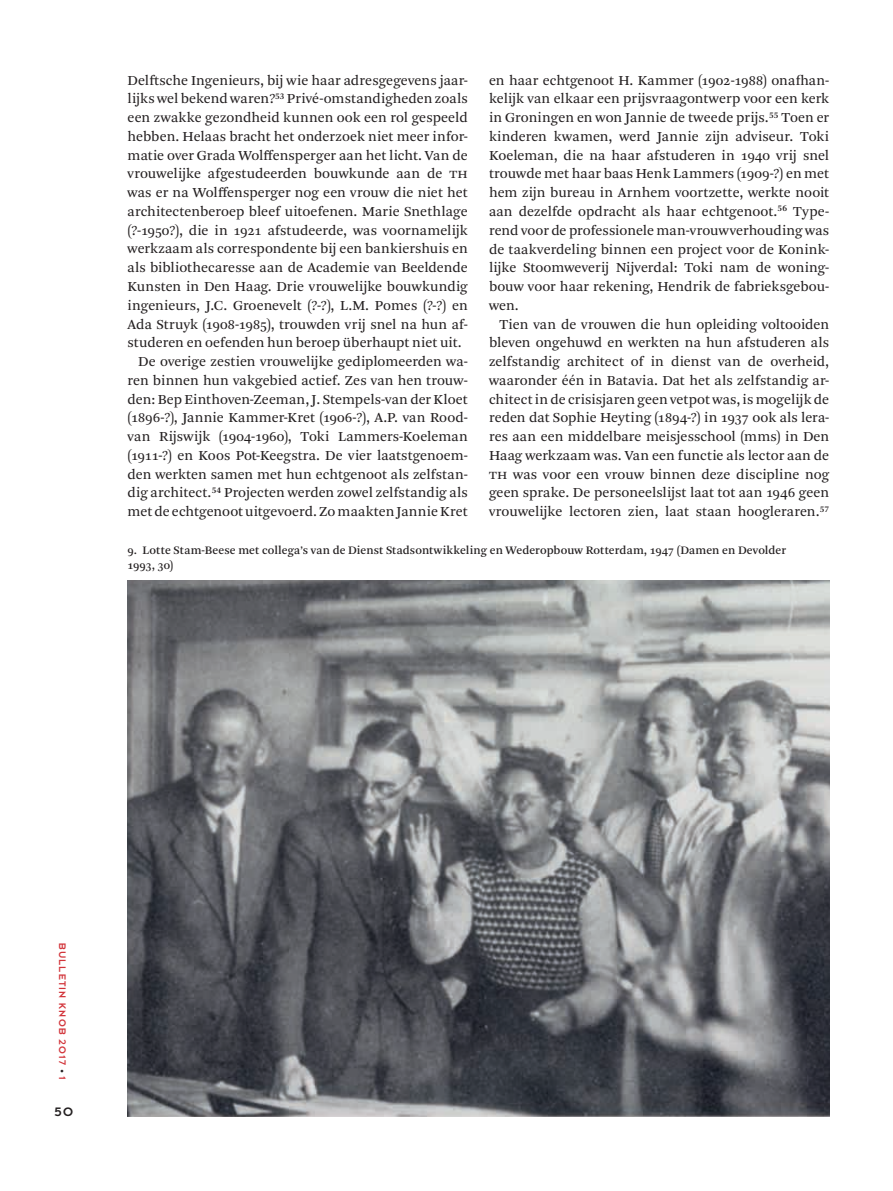
<style>
.page{position:relative;width:893px;height:1191px;background:#fff}
.page>*{position:absolute;margin:0;border:0;box-sizing:border-box;transform-origin:0 0}
.t1{font:14.4px/18.8px "Arnhem Pro Blond";letter-spacing:.005em;color:#231f20;text-align:justify}
.t2{font:13.5px "Dessau Pro";color:#231f20}
.t3{font:12px/15.8px "Arnhem Pro";letter-spacing:.005em;color:#231f20}
.t4{font:10.5px "Dessau Pro";letter-spacing:.11em;color:#d2343a}
.s1{font-size:8.25px;color:#231f20}
</style>
<div class="page">
<img style="left:128px;top:581px;width:701px;height:535px">
<p class="t1" style="left:128px;top:71px;width:342px">Delftsche Ingenieurs, bij wie haar adresgegevens jaar-</p>
<p class="t1" style="left:128px;top:90px;width:342px">lijks wel bekend waren?<sup>53</sup> Privé-omstandigheden zoals</p>
<p class="t1" style="left:128px;top:108px;width:342px">een zwakke gezondheid kunnen ook een rol gespeeld</p>
<p class="t1" style="left:128px;top:127px;width:342px">hebben. Helaas bracht het onderzoek niet meer infor-</p>
<p class="t1" style="left:128px;top:146px;width:342px">matie over Grada Wolffensperger aan het licht. Van de</p>
<p class="t1" style="left:128px;top:165px;width:342px">vrouwelijke afgestudeerden bouwkunde aan de TH</p>
<p class="t1" style="left:128px;top:183px;width:342px">was er na Wolffensperger nog een vrouw die niet het</p>
<p class="t1" style="left:128px;top:202px;width:342px">architectenberoep bleef uitoefenen. Marie Snethlage</p>
<p class="t1" style="left:128px;top:221px;width:342px">(?-1950?), die in 1921 afstudeerde, was voornamelijk</p>
<p class="t1" style="left:128px;top:240px;width:342px">werkzaam als correspondente bij een bankiershuis en</p>
<p class="t1" style="left:128px;top:258px;width:342px">als bibliothecaresse aan de Academie van Beeldende</p>
<p class="t1" style="left:128px;top:277px;width:342px">Kunsten in Den Haag. Drie vrouwelijke bouwkundig</p>
<p class="t1" style="left:128px;top:296px;width:342px">ingenieurs, J.C. Groenevelt (?-?), L.M. Pomes (?-?) en</p>
<p class="t1" style="left:128px;top:315px;width:342px">Ada Struyk (1908-1985), trouwden vrij snel na hun af-</p>
<p class="t1" style="left:128px;top:333px;width:336px">studeren en oefenden hun beroep überhaupt niet uit.</p>
<p class="t1" style="left:138px;top:352px;width:331px">De overige zestien vrouwelijke gediplomeerden wa-</p>
<p class="t1" style="left:128px;top:371px;width:342px">ren binnen hun vakgebied actief. Zes van hen trouw-</p>
<p class="t1" style="left:128px;top:390px;width:342px">den: Bep Einthoven-Zeeman, J. Stempels-van der Kloet</p>
<p class="t1" style="left:128px;top:408px;width:342px">(1896-?), Jannie Kammer-Kret (1906-?), A.P. van Rood-</p>
<p class="t1" style="left:128px;top:427px;width:342px">van Rijswijk (1904-1960), Toki Lammers-Koeleman</p>
<p class="t1" style="left:128px;top:446px;width:342px">(1911-?) en Koos Pot-Keegstra. De vier laatstgenoem-</p>
<p class="t1" style="left:128px;top:465px;width:342px">den werkten samen met hun echtgenoot als zelfstan-</p>
<p class="t1" style="left:128px;top:483px;width:342px">dig architect.<sup>54</sup> Projecten werden zowel zelfstandig als</p>
<p class="t1" style="left:128px;top:502px;width:342px">met de echtgenoot uitgevoerd. Zo maakten Jannie Kret</p>
<p class="t1" style="left:489px;top:71px;width:342px">en haar echtgenoot H. Kammer (1902-1988) onafhan&shy;kelijk van elkaar een prijsvraagontwerp voor een kerk in Groningen en won Jannie de tweede prijs.<sup>55</sup> Toen er kinderen kwamen, werd Jannie zijn adviseur. Toki Koeleman, die na haar afstuderen in 1940 vrij snel trouwde met haar baas Henk Lammers (1909-?) en met hem zijn bureau in Arnhem voortzette, werkte nooit aan dezelfde opdracht als haar echtgenoot.<sup>56</sup> Type&shy;rend voor de professionele man-vrouwverhouding was de taakverdeling binnen een project voor de Konink&shy;lijke Stoomweverij Nijverdal: Toki nam de woning&shy;bouw voor haar rekening, Hendrik de fabrieksgebou&shy;wen.</p>
<p class="t1" style="left:489px;top:315px;width:342px;text-indent:11px">Tien van de vrouwen die hun opleiding voltooiden bleven ongehuwd en werkten na hun afstuderen als zelfstandig architect of in dienst van de overheid, waaronder één in Batavia. Dat het als zelfstandig ar&shy;chitect in de crisisjaren geen vetpot was, is mogelijk de reden dat Sophie Heyting (1894-?) in 1937 ook als lera&shy;res aan een middelbare meisjesschool (mms) in Den Haag werkzaam was. Van een functie als lector aan de TH was voor een vrouw binnen deze discipline nog geen sprake. De personeelslijst laat tot aan 1946 geen vrouwelijke lectoren zien, laat staan hoogleraren.<sup>57</sup></p>
<p class="t3" style="left:128px;top:542px;width:660px">9. Lotte Stam-Beese met collega’s van de Dienst Stadsontwikkeling en Wederopbouw Rotterdam, 1947 (Damen en Devolder<br>1993, 30)</p>
<p class="t4" style="left:68px;top:942px;width:139px;rotate:90deg">BULLETIN KNOB 2017 <span class="s1">•</span> 1</p>
<p class="t2" style="left:54px;top:1105px;width:20px">50</p>
</div>
